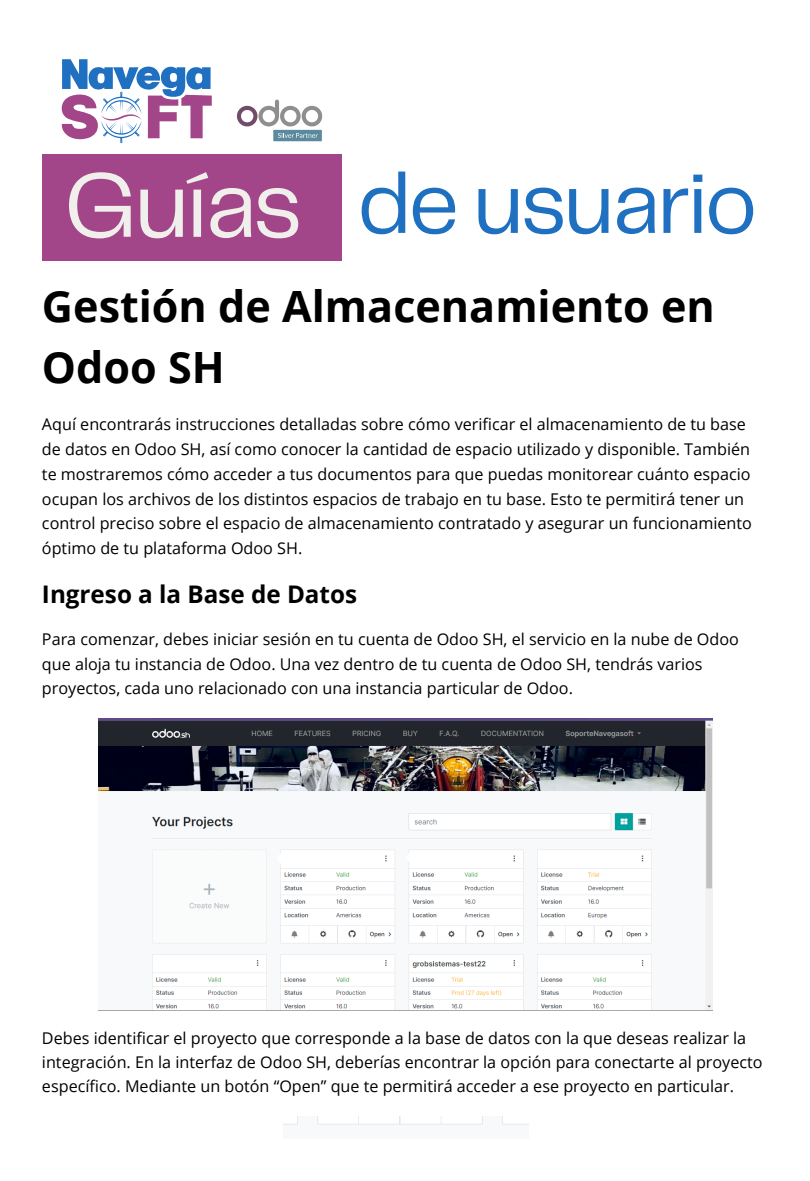
<style>
.page{position:relative;width:810px;height:1181px;background:#fff}
.page>*{position:absolute;margin:0;border:0;box-sizing:border-box;transform-origin:0 0}
.t1{font:94.5px "Telegraf";letter-spacing:-.035em;color:#f1efeb}
.t2{font:87.6px "Telegraf";letter-spacing:-.035em;color:#1f70c1}
.t3{font:700 43.05px/60.6px "Open Sans";color:#000}
.t4{font:700 24.3px "Open Sans";color:#000}
.t5{font:16.2px/24.6px "Open Sans";color:#000}
</style>
<div class="page">
<div style="left:42px;top:154px;width:299px;height:106px;background:#a24689"></div>
<svg style="left:62px;top:59px;width:150px;height:84px"></svg>
<svg style="left:237px;top:100px;width:85px;height:41px"></svg>
<img style="left:99px;top:718px;width:614px;height:292px">
<img style="left:283px;top:1116px;width:245px;height:9px">
<p class="t1" style="left:64px;top:165px;width:240px">Guías</p>
<p class="t2" style="left:357px;top:166px;width:402px">de usuario</p>
<h1 class="t3" style="left:42px;top:275px;width:674px">Gestión de Almacenamiento en<br>Odoo SH</h1>
<p class="t5" style="left:42px;top:411px;width:711px">Aquí encontrarás instrucciones detalladas sobre cómo verificar el almacenamiento de tu base de datos en Odoo SH, así como conocer la cantidad de espacio utilizado y disponible. También te mostraremos cómo acceder a tus documentos para que puedas monitorear cuánto espacio ocupan los archivos de los distintos espacios de trabajo en tu base. Esto te permitirá tener un control preciso sobre el espacio de almacenamiento contratado y asegurar un funcionamiento óptimo de tu plataforma Odoo SH.</p>
<h2 class="t4" style="left:42px;top:577px;width:317px">Ingreso a la Base de Datos</h2>
<p class="t5" style="left:42px;top:626px;width:698px">Para comenzar, debes iniciar sesión en tu cuenta de Odoo SH, el servicio en la nube de Odoo que aloja tu instancia de Odoo. Una vez dentro de tu cuenta de Odoo SH, tendrás varios proyectos, cada uno relacionado con una instancia particular de Odoo.</p>
<p class="t5" style="left:42px;top:1025px;width:722px">Debes identificar el proyecto que corresponde a la base de datos con la que deseas realizar la integración. En la interfaz de Odoo SH, deberías encontrar la opción para conectarte al proyecto específico. Mediante un botón “Open” que te permitirá acceder a ese proyecto en particular.</p>
</div>
